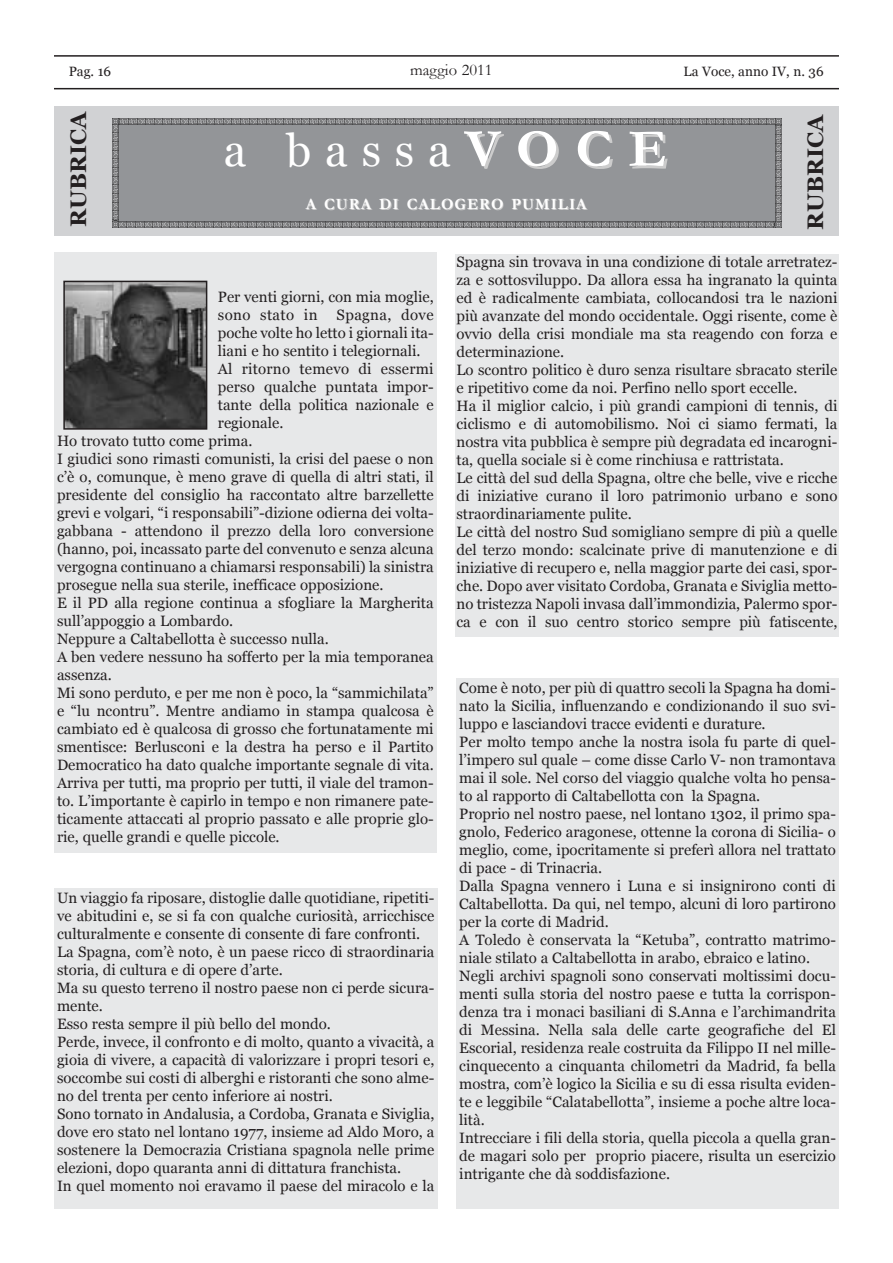
<style>
.page{position:relative;width:893px;height:1263px;background:#fff}
.page>*{position:absolute;margin:0;border:0;box-sizing:border-box;transform-origin:0 0}
.t1{font:45px "Georgia";letter-spacing:.305em;color:#fff}
.t2{font:700 22.5px "Georgia";color:#231f20}
.t3{font:16.5px "Garamond";color:#231f20}
.t4{font:700 15.75px "Garamond";letter-spacing:.065em;color:#fff}
.t5{font:15px/18px "Georgia";color:#231f20}
.t6{font:15px "Georgia";letter-spacing:.025em;color:#231f20}
.t7{font:13.5px "Georgia";color:#231f20}
.s1{font-family:"Garamond";font-weight:700;font-size:54px}
.s2{color:#ccc}
</style>
<div class="page">
<hr style="left:54px;top:55px;width:785px;height:2px;background:#231f20">
<hr style="left:54px;top:88px;width:785px;height:1px;background:#231f20">
<div style="left:54px;top:106px;width:785px;height:130px;background:#d1d2d4"></div>
<svg style="left:112px;top:118px;width:670px;height:109px;background:#8f9194"></svg>
<div style="left:54px;top:252px;width:383px;height:600px;background:#e7e8e9"></div>
<img style="left:66px;top:284px;width:138px;height:143px">
<div style="left:63px;top:281px;width:144px;height:149px;border:2px solid #231f20"></div>
<div style="left:456px;top:679px;width:383px;height:530px;background:#e7e8e9"></div>
<div style="left:54px;top:889px;width:383px;height:320px;background:#e7e8e9"></div>
<div style="left:455px;top:254px;width:384px;height:382px;background:#e7e8e9"></div>
<p class="t7" style="left:69px;top:63px;width:44px">Pag. 16</p>
<p class="t3" style="left:410px;top:61px;width:84px">maggio 2011</p>
<p class="t7" style="left:684px;top:63px;width:142px">La Voce, anno iV, n. 36</p>
<h2 class="t2" style="left:65px;top:227px;width:118px;rotate:-90deg">rubrica</h2>
<h2 class="t2" style="left:802px;top:229px;width:118px;rotate:-90deg">rubrica</h2>
<h1 class="t1" style="left:224px;top:125px;width:444px">a bassa<span class="s1">VOCE</span></h1>
<p class="t4" style="left:307px;top:196px;width:281px"><span class="s2">A CURA D</span>I CALOGERO PUMILIA</p>
<p class="t5" style="left:218px;top:288px;width:217px">Per venti giorni, con mia moglie, sono stato in</p>
<p class="t6" style="left:337px;top:306px;width:99px">Spagna, dove</p>
<p class="t5" style="left:218px;top:324px;width:217px">poche volte ho letto i giornali ita-</p>
<p class="t5" style="left:218px;top:342px;width:204px">liani e ho sentito i telegiornali.</p>
<p class="t5" style="left:218px;top:360px;width:217px">Al ritorno temevo di essermi</p>
<p class="t5" style="left:218px;top:378px;width:217px">perso qualche puntata impor-</p>
<p class="t5" style="left:218px;top:396px;width:217px">tante della politica nazionale e</p>
<p class="t5" style="left:218px;top:414px;width:67px">regionale.</p>
<p class="t5" style="left:57px;top:432px;width:197px">Ho trovato tutto come prima.</p>
<p class="t5" style="left:57px;top:450px;width:378px">i giudici sono rimasti comunisti, la crisi del paese o non</p>
<p class="t5" style="left:57px;top:468px;width:378px">c’è o, comunque, è meno grave di quella di altri stati, il</p>
<p class="t5" style="left:57px;top:486px;width:378px">presidente del consiglio ha raccontato altre barzellette</p>
<p class="t5" style="left:57px;top:504px;width:378px">grevi e volgari, “i responsabili”-dizione odierna dei volta-</p>
<p class="t5" style="left:57px;top:522px;width:378px">gabbana - attendono il prezzo della loro conversione</p>
<p class="t5" style="left:57px;top:540px;width:378px">(hanno, poi, incassato parte del convenuto e senza alcuna</p>
<p class="t5" style="left:57px;top:558px;width:378px">vergogna continuano a chiamarsi responsabili) la sinistra</p>
<p class="t5" style="left:57px;top:576px;width:328px">prosegue nella sua sterile, inefficace opposizione.</p>
<p class="t5" style="left:57px;top:594px;width:378px">E il PD alla regione continua a sfogliare la Margherita</p>
<p class="t5" style="left:57px;top:612px;width:178px">sull’appoggio a Lombardo.</p>
<p class="t5" style="left:57px;top:630px;width:273px">Neppure a Caltabellotta è successo nulla.</p>
<p class="t5" style="left:57px;top:648px;width:378px">A ben vedere nessuno ha sofferto per la mia temporanea</p>
<p class="t5" style="left:57px;top:666px;width:56px">assenza.</p>
<p class="t5" style="left:57px;top:684px;width:378px">Mi sono perduto, e per me non è poco, la “sammichilata”</p>
<p class="t5" style="left:57px;top:702px;width:378px">e “lu ncontru”. Mentre andiamo in stampa qualcosa è</p>
<p class="t5" style="left:57px;top:720px;width:378px">cambiato ed è qualcosa di grosso che fortunatamente mi</p>
<p class="t5" style="left:57px;top:738px;width:378px">smentisce: Berlusconi e la destra ha perso e il Partito</p>
<p class="t5" style="left:57px;top:756px;width:378px">Democratico ha dato qualche importante segnale di vita.</p>
<p class="t5" style="left:57px;top:774px;width:378px">Arriva per tutti, ma proprio per tutti, il viale del tramon-</p>
<p class="t5" style="left:57px;top:792px;width:378px">to. L’importante è capirlo in tempo e non rimanere pate-</p>
<p class="t5" style="left:57px;top:810px;width:378px">ticamente attaccati al proprio passato e alle proprie glo-</p>
<p class="t5" style="left:57px;top:828px;width:224px">rie, quelle grandi e quelle piccole.</p>
<p class="t5" style="left:57px;top:889px;width:379px">un viaggio fa riposare, distoglie dalle quotidiane, ripetiti&shy;ve abitudini e, se si fa con qualche curiosità, arricchisce culturalmente e consente di consente di fare confronti.<br>La Spagna, com’è noto, è un paese ricco di straordinaria storia, di cultura e di opere d’arte.<br>Ma su questo terreno il nostro paese non ci perde sicura&shy;mente.<br>Esso resta sempre il più bello del mondo.<br>Perde, invece, il confronto e di molto, quanto a vivacità, a gioia di vivere, a capacità di valorizzare i propri tesori e, soccombe sui costi di alberghi e ristoranti che sono alme&shy;no del trenta per cento inferiore ai nostri.<br>Sono tornato in Andalusia, a Cordoba, Granata e Siviglia, dove ero stato nel lontano 1977, insieme ad Aldo Moro, a sostenere la Democrazia Cristiana spagnola nelle prime elezioni, dopo quaranta anni di dittatura franchista.<br>in quel momento noi eravamo il paese del miracolo e la</p>
<p class="t5" style="left:456px;top:252px;width:382px">Spagna sin trovava in una condizione di totale arretratez&shy;za e sottosviluppo. Da allora essa ha ingranato la quinta ed è radicalmente cambiata, collocandosi tra le nazioni più avanzate del mondo occidentale. Oggi risente, come è ovvio della crisi mondiale ma sta reagendo con forza e determinazione.<br>Lo scontro politico è duro senza risultare sbracato sterile e ripetitivo come da noi. Perfino nello sport eccelle.<br>Ha il miglior calcio, i più grandi campioni di tennis, di ciclismo e di automobilismo. Noi ci siamo fermati, la nostra vita pubblica è sempre più degradata ed incarogni&shy;ta, quella sociale si è come rinchiusa e rattristata.<br>Le città del sud della Spagna, oltre che belle, vive e ricche di iniziative curano il loro patrimonio urbano e sono straordinariamente pulite.<br>Le città del nostro Sud somigliano sempre di più a quelle del terzo mondo: scalcinate prive di manutenzione e di iniziative di recupero e, nella maggior parte dei casi, spor&shy;che. Dopo aver visitato Cordoba, Granata e Siviglia metto&shy;no tristezza Napoli invasa dall’immondizia, Palermo spor&shy;ca e con il suo centro storico sempre più fatiscente,</p>
<p class="t5" style="left:459px;top:679px;width:378px">Come è noto, per più di quattro secoli la Spagna ha domi&shy;nato la Sicilia, influenzando e condizionando il suo svi&shy;luppo e lasciandovi tracce evidenti e durature.<br>Per molto tempo anche la nostra isola fu parte di quel&shy;l’impero sul quale – come disse Carlo V- non tramontava mai il sole. Nel corso del viaggio qualche volta ho pensa&shy;to al rapporto di Caltabellotta con la Spagna.<br>Proprio nel nostro paese, nel lontano 1302, il primo spa&shy;gnolo, Federico aragonese, ottenne la corona di Sicilia- o meglio, come, ipocritamente si preferì allora nel trattato di pace - di Trinacria.<br>Dalla Spagna vennero i Luna e si insignirono conti di Caltabellotta. Da qui, nel tempo, alcuni di loro partirono per la corte di Madrid.<br>A Toledo è conservata la “Ketuba”, contratto matrimo&shy;niale stilato a Caltabellotta in arabo, ebraico e latino.<br>Negli archivi spagnoli sono conservati moltissimi docu&shy;menti sulla storia del nostro paese e tutta la corrispon&shy;denza tra i monaci basiliani di S.Anna e l’archimandrita di Messina. Nella sala delle carte geografiche del El Escorial, residenza reale costruita da Filippo ii nel mille&shy;cinquecento a cinquanta chilometri da Madrid, fa bella mostra, com’è logico la Sicilia e su di essa risulta eviden&shy;te e leggibile “Calatabellotta”, insieme a poche altre loca&shy;lità.<br>intrecciare i fili della storia, quella piccola a quella gran&shy;de magari solo per proprio piacere, risulta un esercizio intrigante che dà soddisfazione.</p>
</div>
